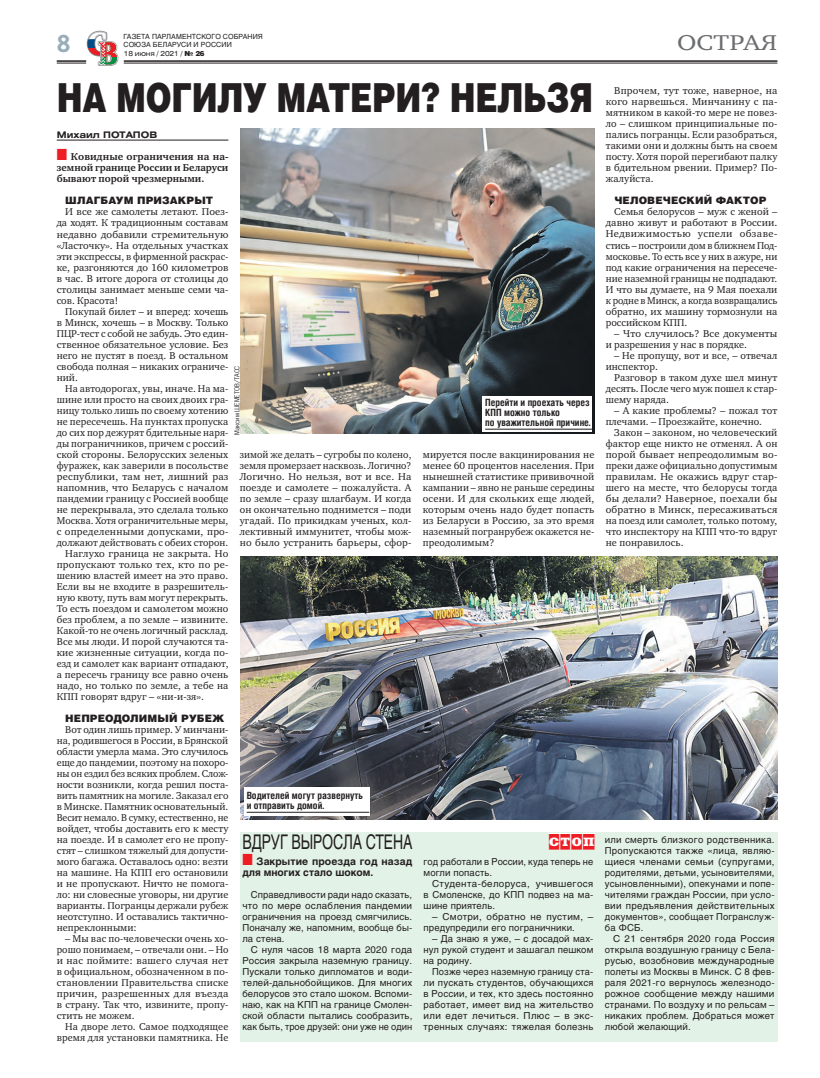
<style>
.page{position:relative;width:820px;height:1078px;background:#fff}
.page>*{position:absolute;margin:0;border:0;box-sizing:border-box;transform-origin:0 0}
.Zag-osn{font:900 40px "Helios";letter-spacing:-.01em;color:#231f20;scale:.78 1}
.t1{font:700 24px "Paper Gothic";color:#99aeb9}
.t2{font:22px "Charter ITC";letter-spacing:.01em;color:#6c6d70;scale:1.2 1}
.Zag2{font:20px "Helios";letter-spacing:-.01em;color:#231f20;scale:.7 1}
.Rubrika{font:12px "Xenia Cameo C";color:#ee1d23;scale:1.2 1}
.text-osn{font:10.2px/11px "Charter ITC";letter-spacing:.005em;color:#231f20;text-align:justify}
.t3{font:700 10.2px/11px "Charter ITC";color:#231f20;text-align:justify}
.Podzag{font:900 10.2px "Helios";letter-spacing:.01em;color:#231f20}
.t4{font:700 10.2px/11px "Helios";letter-spacing:.005em;color:#231f20}
.Fotopodpis{font:700 10px/10px "Helios Cond";color:#231f20}
.text2{font:9.5px/11px "Helios";letter-spacing:.015em;color:#231f20;text-align:justify}
.Avtor{font:700 9px "Helios Ext";color:#231f20}
.t5{font:7px/8px "Helios";letter-spacing:.01em;color:#231f20}
.Fotokor{font:7px "Paper Gothic";color:#231f20}
.t6{font:7px "Helios Ext";letter-spacing:-.03em;color:#231f20}
.s1{font-family:"Helios";font-weight:900}
.s2{color:#ee1d23}
</style>
<div class="page">
<hr style="left:124px;top:60px;width:653px;height:2px;background:#231f20">
<hr style="left:124px;top:63px;width:653px;height:1px;background:#231f20">
<hr style="left:57px;top:140px;width:171px;height:1px;background:#231f20">
<div style="left:239px;top:831px;width:538px;height:209px;background:#e3f2e7"></div>
<div style="left:549px;top:833px;width:45px;height:15px;background:#fff"></div>
<img style="left:240px;top:128px;width:354px;height:305px">
<svg style="left:56px;top:30px;width:539px;height:36px"></svg>
<img style="left:240px;top:556px;width:537px;height:263px">
<div style="left:482px;top:396px;width:109px;height:35px;background:#fff"></div>
<hr style="left:485px;top:428px;width:106px;height:1px;background:#231f20">
<div style="left:244px;top:787px;width:125px;height:28px;background:#fff"></div>
<hr style="left:246px;top:811px;width:123px;height:1px;background:#231f20">
<h2 class="t1" style="left:57px;top:30px;width:15px">8</h2>
<p class="t5" style="left:123px;top:33px;width:141px">ГАЗЕТА ПАРЛАМЕНТСКОГО СОБРАНИЯ<br>СОЮЗА БЕЛАРУСИ И РОССИИ</p>
<p class="t2" style="left:676px;top:29px;width:85px">ОСТРАЯ</p>
<p class="t6" style="left:124px;top:49px;width:82px">18 июня / 2021 / <span class="s1">№ 26</span></p>
<p class="Zag-osn" style="left:57px;top:71px;width:688px">НА МОГИЛУ МАТЕРИ? НЕЛЬЗЯ</p>
<p class="Avtor" style="left:57px;top:130px;width:102px">Михаил ПОТАПОВ</p>
<p class="t3" style="left:57px;top:151px;width:173px"><span class="s2">■</span> Ковидные ограничения на на&shy;земной границе России и Беларуси бывают порой чрезмерными.</p>
<p class="Podzag" style="left:65px;top:194px;width:149px">ШЛАГБАУМ ПРИЗАКРЫТ</p>
<p class="text-osn" style="left:57px;top:206px;width:173px;text-indent:9px">И все же самолеты летают. Поез&shy;да ходят. К традиционным составам недавно добавили стремительную «Ласточку». На отдельных участках эти экспрессы, в фирменной раскрас&shy;ке, разгоняются до 160 километров в час. В итоге дорога от столицы до столицы занимает меньше семи ча&shy;сов. Красота!</p>
<p class="text-osn" style="left:57px;top:305px;width:173px;text-indent:9px">Покупай билет – и вперед: хочешь в Минск, хочешь – в Москву. Только ПЦР-тест с собой не забудь. Это един&shy;ственное обязательное условие. Без него не пустят в поезд. В остальном свобода полная – никаких ограниче&shy;ний.</p>
<p class="text-osn" style="left:57px;top:382px;width:173px;text-indent:9px">На автодорогах, увы, иначе. На ма&shy;шине или просто на своих двоих гра&shy;ницу только лишь по своему хотению не пересечешь. На пунктах пропуска до сих пор дежурят бдительные наря&shy;ды пограничников, причем с россий&shy;ской стороны. Белорусских зеленых фуражек, как заверили в посольстве республики, там нет, лишний раз напомнив, что Беларусь с началом пандемии границу с Россией вообще не перекрывала, это сделала только Москва. Хотя ограничительные меры, с определенными допусками, про&shy;должают действовать с обеих сторон.</p>
<p class="text-osn" style="left:57px;top:547px;width:173px;text-indent:9px">Наглухо граница не закрыта. Но пропускают только тех, кто по ре&shy;шению властей имеет на это право.<br>Если вы не входите в разрешитель&shy;ную квоту, путь вам могут перекрыть.<br>То есть поездом и самолетом можно без проблем, а по земле – извините.<br>Какой-то не очень логичный расклад.<br>Все мы люди. И порой случаются та&shy;кие жизненные ситуации, когда по&shy;езд и самолет как вариант отпадают, а пересечь границу все равно очень надо, но только по земле, а тебе на КПП говорят вдруг – «ни-и-зя».</p>
<p class="Podzag" style="left:65px;top:711px;width:160px">НЕПРЕОДОЛИМЫЙ РУБЕЖ</p>
<p class="text-osn" style="left:57px;top:723px;width:173px;text-indent:9px">Вот один лишь пример. У минчани&shy;на, родившегося в России, в Брянской области умерла мама. Это случилось еще до пандемии, поэтому на похоро&shy;ны он ездил без всяких проблем. Слож&shy;ности возникли, когда решил поста&shy;вить памятник на могиле. Заказал его в Минске. Памятник основательный.<br>Весит немало. В сумку, естественно, не войдет, чтобы доставить его к месту на поезде. И в самолет его не пропу&shy;стят – слишком тяжелый для допусти&shy;мого багажа. Оставалось одно: везти на машине. На КПП его остановили и не пропускают. Ничто не помога&shy;ло: ни словесные уговоры, ни другие варианты. Погранцы держали рубеж неотступно. И оставались тактично&shy;непреклонными:</p>
<p class="text-osn" style="left:57px;top:932px;width:173px;text-indent:9px">– Мы вас по-человечески очень хо&shy;рошо понимаем, – отвечали они. – Но и нас поймите: вашего случая нет в официальном, обозначенном в по&shy;становлении Правительства списке причин, разрешенных для въезда в страну. Так что, извините, пропу&shy;стить не можем.</p>
<p class="text-osn" style="left:57px;top:1020px;width:173px;text-align:right">На дворе лето. Самое подходящее время для установки памятника. Не</p>
<p class="Fotokor" style="left:233px;top:434px;width:70px;rotate:-90deg">Максим ШЕМЕТОВ/ТАСС</p>
<p class="Fotopodpis" style="left:485px;top:397px;width:107px">Перейти и проехать через<br>КПП можно только<br>по уважительной причине.</p>
<p class="text-osn" style="left:240px;top:448px;width:173px">зимой же делать – сугробы по колено, земля промерзает насквозь. Логично?<br>Логично. Но нельзя, вот и все. На поезде и самолете – пожалуйста. А по земле – сразу шлагбаум. И когда он окончательно поднимется – поди угадай. По прикидкам ученых, кол&shy;лективный иммунитет, чтобы мож&shy;но было устранить барьеры, сфор-</p>
<p class="text-osn" style="left:422px;top:448px;width:173px">мируется после вакцинирования не менее 60 процентов населения. При нынешней статистике прививочной кампании – явно не раньше середины осени. И для скольких еще людей, которым очень надо будет попасть из Беларуси в Россию, за это время наземный погранрубеж окажется не&shy;преодолимым?</p>
<p class="Fotopodpis" style="left:246px;top:790px;width:118px">Водителей могут развернуть и отправить домой.</p>
<p class="Zag2" style="left:242px;top:829px;width:244px">ВДРУГ ВЫРОСЛА СТЕНА</p>
<p class="Rubrika" style="left:549px;top:833px;width:39px">СТОП</p>
<p class="t4" style="left:242px;top:855px;width:171px"><span class="s2">■</span> Закрытие проезда год назад для многих стало шоком.</p>
<p class="text2" style="left:242px;top:888px;width:171px;text-indent:9px">Справедливости ради надо сказать, что по мере ослабления пандемии ограничения на проезд смягчились.<br>Поначалу же, напомним, вообще бы&shy;ла стена.</p>
<p class="text2" style="left:242px;top:943px;width:171px;text-indent:9px">С нуля часов 18 марта 2020 года Россия закрыла наземную границу.<br>Пускали только дипломатов и води&shy;телей-дальнобойщиков. Для многих белорусов это стало шоком. Вспоми&shy;наю, как на КПП на границе Смолен&shy;ской области пытались сообразить, как быть, трое друзей: они уже не один</p>
<p class="text2" style="left:423px;top:855px;width:171px">год работали в России, куда теперь не могли попасть.</p>
<p class="text2" style="left:423px;top:877px;width:171px;text-indent:9px">Студента-белоруса, учившегося в Смоленске, до КПП подвез на ма&shy;шине приятель.</p>
<p class="text2" style="left:423px;top:910px;width:171px;text-indent:9px">– Смотри, обратно не пустим, – предупредили его пограничники.</p>
<p class="text2" style="left:423px;top:932px;width:171px;text-indent:9px">– Да знаю я уже, – с досадой мах&shy;нул рукой студент и зашагал пешком на родину.</p>
<p class="text2" style="left:423px;top:965px;width:171px;text-indent:9px">Позже через наземную границу ста&shy;ли пускать студентов, обучающихся в России, и тех, кто здесь постоянно работает, имеет вид на жительство или едет лечиться. Плюс – в экс&shy;тренных случаях: тяжелая болезнь</p>
<p class="text-osn" style="left:605px;top:85px;width:173px;text-indent:9px">Впрочем, тут тоже, наверное, на кого нарвешься. Минчанину с па&shy;мятником в какой-то мере не повез&shy;ло – слишком принципиальные по&shy;пались погранцы. Если разобраться, такими они и должны быть на своем посту. Хотя порой перегибают палку в бдительном рвении. Пример? По&shy;жалуйста.</p>
<p class="Podzag" style="left:614px;top:194px;width:154px">ЧЕЛОВЕЧЕСКИЙ ФАКТОР</p>
<p class="text-osn" style="left:605px;top:206px;width:173px;text-indent:9px">Семья белорусов – муж с женой – давно живут и работают в России.<br>Недвижимостью успели обзаве&shy;стись – построили дом в ближнем Под&shy;московье. То есть все у них в ажуре, ни под какие ограничения на пересече&shy;ние наземной границы не подпадают.<br>И что вы думаете, на 9 Мая поехали к родне в Минск, а когда возвращались обратно, их машину тормознули на российском КПП.</p>
<p class="text-osn" style="left:605px;top:327px;width:173px;text-indent:9px">– Что случилось? Все документы и разрешения у нас в порядке.</p>
<p class="text-osn" style="left:605px;top:349px;width:173px;text-indent:9px">– Не пропущу, вот и все, – отвечал инспектор.</p>
<p class="text-osn" style="left:605px;top:371px;width:173px;text-indent:9px">Разговор в таком духе шел минут десять. После чего муж пошел к стар&shy;шему наряда.</p>
<p class="text-osn" style="left:605px;top:404px;width:173px;text-indent:9px">– А какие проблемы? – пожал тот плечами. – Проезжайте, конечно.</p>
<p class="text-osn" style="left:605px;top:426px;width:173px;text-indent:9px">Закон – законом, но человеческий фактор еще никто не отменял. А он порой бывает непреодолимым во&shy;преки даже официально допустимым правилам. Не окажись вдруг стар&shy;шего на месте, что белорусы тогда бы делали? Наверное, поехали бы обратно в Минск, пересаживаться на поезд или самолет, только потому, что инспектору на КПП что-то вдруг не понравилось.</p>
<p class="text2" style="left:604px;top:833px;width:171px">или смерть близкого родственника.<br>Пропускаются также «лица, являю&shy;щиеся членами семьи (супругами, родителями, детьми, усыновителями, усыновленными), опекунами и попе&shy;чителями граждан России, при усло&shy;вии предъявления действительных документов», сообщает Погранслуж&shy;ба ФСБ.</p>
<p class="text2" style="left:604px;top:932px;width:171px;text-indent:9px">С 21 сентября 2020 года Россия открыла воздушную границу с Бела&shy;русью, возобновив международные полеты из Москвы в Минск. С 8 фев&shy;раля 2021-го вернулось железнодо&shy;рожное сообщение между нашими странами. По воздуху и по рельсам – никаких проблем. Добраться может любой желающий.</p>
</div>
